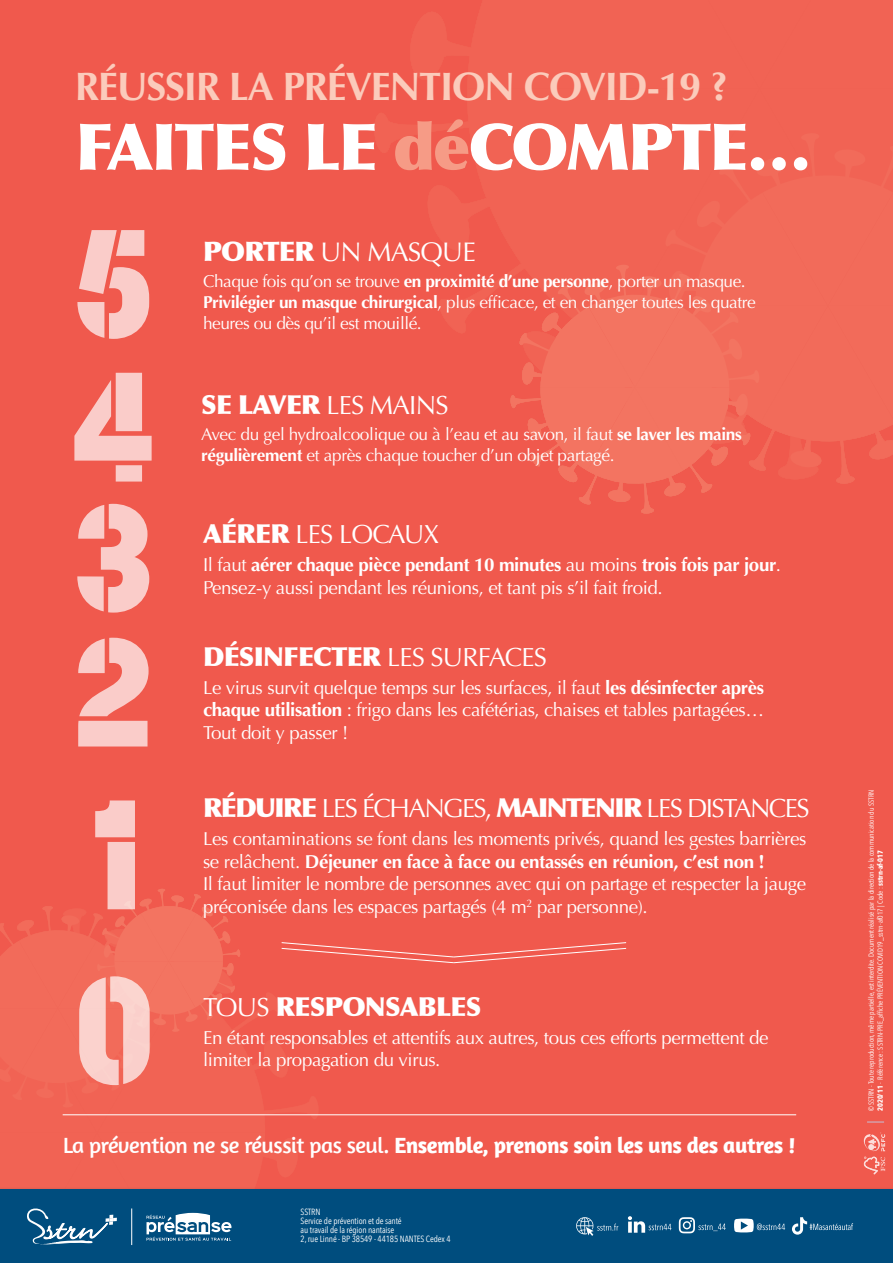
<style>
.page{position:relative;width:893px;height:1263px;background:#fff}
.page>*{position:absolute;margin:0;border:0;box-sizing:border-box;transform-origin:0 0}
.t1{font:900 64.65px "Optima";letter-spacing:-.03em;color:#fff}
.t2{font:700 39.75px "Optima";letter-spacing:-.03em;color:#fbcbbb}
.t3{font:27px "Optima";letter-spacing:-.03em;color:#fff}
.t4{font:26.25px "Optima";letter-spacing:-.06em;color:#fff}
.t5{font:900 26.25px "Optima";letter-spacing:-.03em;color:#fff}
.t6{font:26.25px "Optima";letter-spacing:-.03em;color:#fff}
.t7{font:700 22.5px "Amaranth";letter-spacing:-.02em;color:#fff}
.t8{font:18.75px/22.5px "Optima";letter-spacing:-.02em;color:#fff}
.t9{font:17.25px/20.7px "Optima";letter-spacing:-.025em;color:#fff}
.t10{font:9px/9px "Avenir Next Condensed";letter-spacing:-.01em;color:#fff}
.t11{font:7.35px/9px "Avenir Next Condensed";color:#fff}
.s1{color:#f69b86}
.s2{font-weight:900}
.s3{font-weight:700}
.s4{font-weight:400}
</style>
<div class="page">
<div style="left:0;top:0;width:893px;height:1196px;background:#f0594d"></div>
<svg style="left:510px;top:133px;width:383px;height:381px"></svg>
<svg style="left:77px;top:230px;width:72px;height:109px"></svg>
<svg style="left:78px;top:638px;width:71px;height:108px"></svg>
<svg style="left:77px;top:504px;width:72px;height:109px"></svg>
<svg style="left:74px;top:373px;width:78px;height:109px"></svg>
<hr style="left:63px;top:1114px;width:733px;height:1px;background:#fff">
<div style="left:0;top:1189px;width:893px;height:74px;background:#004d7e"></div>
<svg style="left:864px;top:1132px;width:21px;height:42px"></svg>
<svg style="left:867px;top:1122px;width:17px;height:1px"></svg>
<svg style="left:679px;top:1217px;width:47px;height:16px"></svg>
<svg style="left:734px;top:1218px;width:51px;height:14px"></svg>
<svg style="left:792px;top:1217px;width:61px;height:17px"></svg>
<svg style="left:0;top:800px;width:671px;height:445px"></svg>
<h2 class="t2" style="left:75px;top:64px;width:655px">RÉUSSIR LA PRÉVENTION COVID-19 ?</h2>
<h1 class="t1" style="left:75px;top:108px;width:738px">FAITES LE <span class="s1">dé</span>COMPTE…</h1>
<h3 class="t3" style="left:203px;top:236px;width:274px"><span class="s2">PORTER</span> UN MASQUE</h3>
<p class="t9" style="left:203px;top:271px;width:554px">Chaque fois qu’on se trouve <span class="s3">en proximité d’une personne</span>, porter un masque.<br><span class="s3">Privilégier un masque chirurgical</span>, plus efficace, et en changer toutes les quatre heures ou dès qu’il est mouillé.</p>
<h3 class="t6" style="left:201px;top:390px;width:249px"><span class="s2">SE LAVER</span> LES MAINS</h3>
<p class="t9" style="left:201px;top:424px;width:542px">Avec du gel hydroalcoolique ou à l’eau et au savon, il faut <span class="s3">se laver les mains régulièrement</span> et après chaque toucher d’un objet partagé.</p>
<h3 class="t6" style="left:203px;top:519px;width:238px"><span class="s2">AÉRER</span> LES LOCAUX</h3>
<p class="t8" style="left:203px;top:554px;width:580px">Il faut <span class="s3">aérer chaque pièce pendant 10 minutes</span> au moins <span class="s3">trois fois par jour</span>.<br>Pensez-y aussi pendant les réunions, et tant pis s’il fait froid.</p>
<h3 class="t5" style="left:203px;top:640px;width:345px">DÉSINFECTER <span class="s4">LES SURFACES</span></h3>
<p class="t8" style="left:203px;top:676px;width:562px;text-align:justify">Le virus survit quelque temps sur les surfaces, il faut <span class="s3">les désinfecter après chaque utilisation</span> : frigo dans les cafétérias, chaises et tables partagées… Tout doit y passer !</p>
<h3 class="t4" style="left:203px;top:793px;width:608px"><span class="s2">RÉDUIRE</span> LES ÉCHANGES, <span class="s2">MAINTENIR</span> LES DISTANCES</h3>
<p class="t8" style="left:203px;top:828px;width:605px">Les contaminations se font dans les moments privés, quand les gestes barrières se relâchent. <span class="s3">Déjeuner en face à face ou entassés en réunion, c’est non !<br></span>Il faut limiter le nombre de personnes avec qui on partage et respecter la jauge préconisée dans les espaces partagés (4 m<sup>2</sup> par personne).</p>
<h3 class="t5" style="left:203px;top:990px;width:280px"><span class="s4">TOUS</span> RESPONSABLES</h3>
<p class="t8" style="left:203px;top:1026px;width:567px">En étant responsables et attentifs aux autres, tous ces efforts permettent de limiter la propagation du virus.</p>
<p class="t7" style="left:63px;top:1131px;width:734px"><span class="s4">La prévention ne se réussit pas seul.</span> Ensemble, prenons soin les uns des autres !</p>
<p class="t10" style="left:301px;top:1206px;width:151px">SSTRN<br>Service de prévention et de santé<br>au travail de la région nantaise<br>2, rue Linné - BP 38549 - 44185 NANTES Cedex 4</p>
<p class="t11" style="left:866px;top:1111px;width:323px;rotate:-90deg">© SSTRN - Toute reproduction, même partielle, est interdite. Document réalisé par la direction de la communication du SSTRN<br><span class="s3">2020/11</span> - Référence : SSTRN-PRE_affiche PRÉVENTION COVID19_sstrn-af017 | Code : <span class="s3">sstrn-af-017</span></p>
</div>
